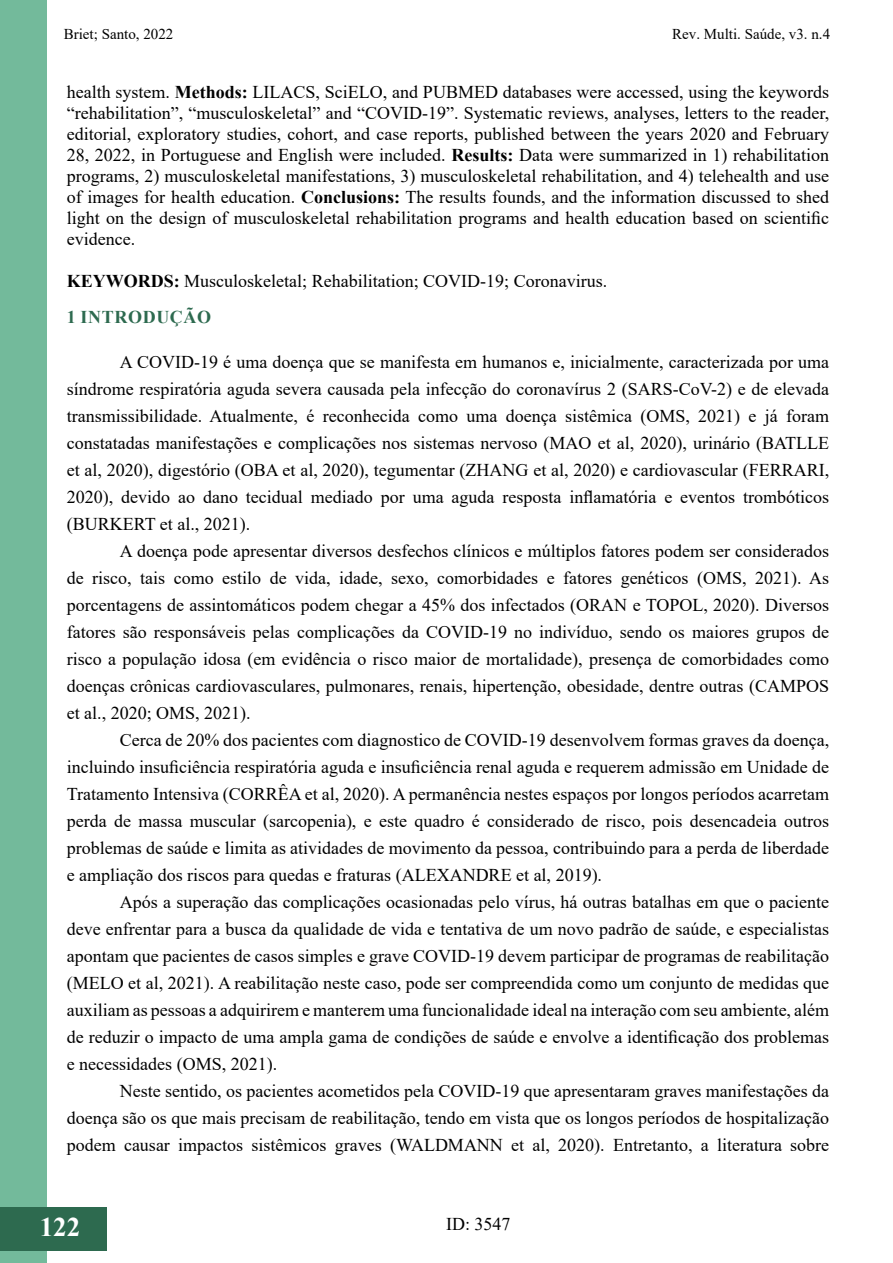
<style>
.page{position:relative;width:893px;height:1263px;background:#fff}
.page>*{position:absolute;margin:0;border:0;box-sizing:border-box;transform-origin:0 0}
.t1{font:700 27px "Times New Roman";color:#fff}
.t2{font:18px/27px "Times New Roman";color:#000;text-align:justify}
.t3{font:15px "Times New Roman";color:#000}
.s1{font-weight:700}
.s2{font-weight:700;color:#2d6a4f}
</style>
<div class="page">
<div style="left:0;top:0;width:47px;height:1262px;background:#73ba9b"></div>
<hr style="left:892px;top:1207px;width:1px;height:43px;background:#2d6a4f">
<div style="left:0;top:1207px;width:106px;height:43px;background:#2d6a4f"></div>
<p class="t3" style="left:64px;top:24px;width:111px">Briet; Santo, 2022</p>
<p class="t3" style="left:672px;top:24px;width:159px">Rev. Multi. Saúde, v3. n.4</p>
<p class="t2" style="left:67px;top:80px;width:764px;line-height:21px">health system. <span class="s1">Methods:</span> LILACS, SciELO, and PUBMED databases were accessed, using the keywords “rehabilitation”, “musculoskeletal” and “COVID-19”. Systematic reviews, analyses, letters to the reader, editorial, exploratory studies, cohort, and case reports, published between the years 2020 and February 28, 2022, in Portuguese and English were included. <span class="s1">Results:</span> Data were summarized in 1) rehabilitation programs, 2) musculoskeletal manifestations, 3) musculoskeletal rehabilitation, and 4) telehealth and use of images for health education. <span class="s1">Conclusions:</span> The results founds, and the information discussed to shed light on the design of musculoskeletal rehabilitation programs and health education based on scientific evidence.</p>
<p class="t2" style="left:67px;top:262px;width:542px;line-height:36px"><span class="s1">KEYWORDS:</span> Musculoskeletal; Rehabilitation; COVID-19; Coronavirus.<br><span class="s2">1 INTRODUÇÃO</span></p>
<p class="t2" style="left:67px;top:347px;width:764px;text-indent:53px">A COVID-19 é uma doença que se manifesta em humanos e, inicialmente, caracterizada por uma síndrome respiratória aguda severa causada pela infecção do coronavírus 2 (SARS-CoV-2) e de elevada transmissibilidade. Atualmente, é reconhecida como uma doença sistêmica (OMS, 2021) e já foram constatadas manifestações e complicações nos sistemas nervoso (MAO et al, 2020), urinário (BATLLE et al, 2020), digestório (OBA et al, 2020), tegumentar (ZHANG et al, 2020) e cardiovascular (FERRARI, 2020), devido ao dano tecidual mediado por uma aguda resposta inflamatória e eventos trombóticos (BURKERT et al., 2021).</p>
<p class="t2" style="left:67px;top:536px;width:764px;text-indent:53px">A doença pode apresentar diversos desfechos clínicos e múltiplos fatores podem ser considerados de risco, tais como estilo de vida, idade, sexo, comorbidades e fatores genéticos (OMS, 2021). As porcentagens de assintomáticos podem chegar a 45% dos infectados (ORAN e TOPOL, 2020). Diversos fatores são responsáveis pelas complicações da COVID-19 no indivíduo, sendo os maiores grupos de risco a população idosa (em evidência o risco maior de mortalidade), presença de comorbidades como doenças crônicas cardiovasculares, pulmonares, renais, hipertenção, obesidade, dentre outras (CAMPOS et al., 2020; OMS, 2021).</p>
<p class="t2" style="left:67px;top:725px;width:764px;text-indent:53px">Cerca de 20% dos pacientes com diagnostico de COVID-19 desenvolvem formas graves da doença, incluindo insuficiência respiratória aguda e insuficiência renal aguda e requerem admissão em Unidade de Tratamento Intensiva (CORRÊA et al, 2020). A permanência nestes espaços por longos períodos acarretam perda de massa muscular (sarcopenia), e este quadro é considerado de risco, pois desencadeia outros problemas de saúde e limita as atividades de movimento da pessoa, contribuindo para a perda de liberdade e ampliação dos riscos para quedas e fraturas (ALEXANDRE et al, 2019).</p>
<p class="t2" style="left:67px;top:887px;width:764px;text-indent:53px">Após a superação das complicações ocasionadas pelo vírus, há outras batalhas em que o paciente deve enfrentar para a busca da qualidade de vida e tentativa de um novo padrão de saúde, e especialistas apontam que pacientes de casos simples e grave COVID-19 devem participar de programas de reabilitação (MELO et al, 2021). A reabilitação neste caso, pode ser compreendida como um conjunto de medidas que auxiliam as pessoas a adquirirem e manterem uma funcionalidade ideal na interação com seu ambiente, além de reduzir o impacto de uma ampla gama de condições de saúde e envolve a identificação dos problemas e necessidades (OMS, 2021).</p>
<p class="t2" style="left:67px;top:1076px;width:764px;text-indent:53px">Neste sentido, os pacientes acometidos pela COVID-19 que apresentaram graves manifestações da doença são os que mais precisam de reabilitação, tendo em vista que os longos períodos de hospitalização podem causar impactos sistêmicos graves (WALDMANN et al, 2020). Entretanto, a literatura sobre</p>
<h1 class="t1" style="left:40px;top:1207px;width:42px">122</h1>
<p class="t2" style="left:446px;top:1210px;width:66px">ID: 3547</p>
</div>
